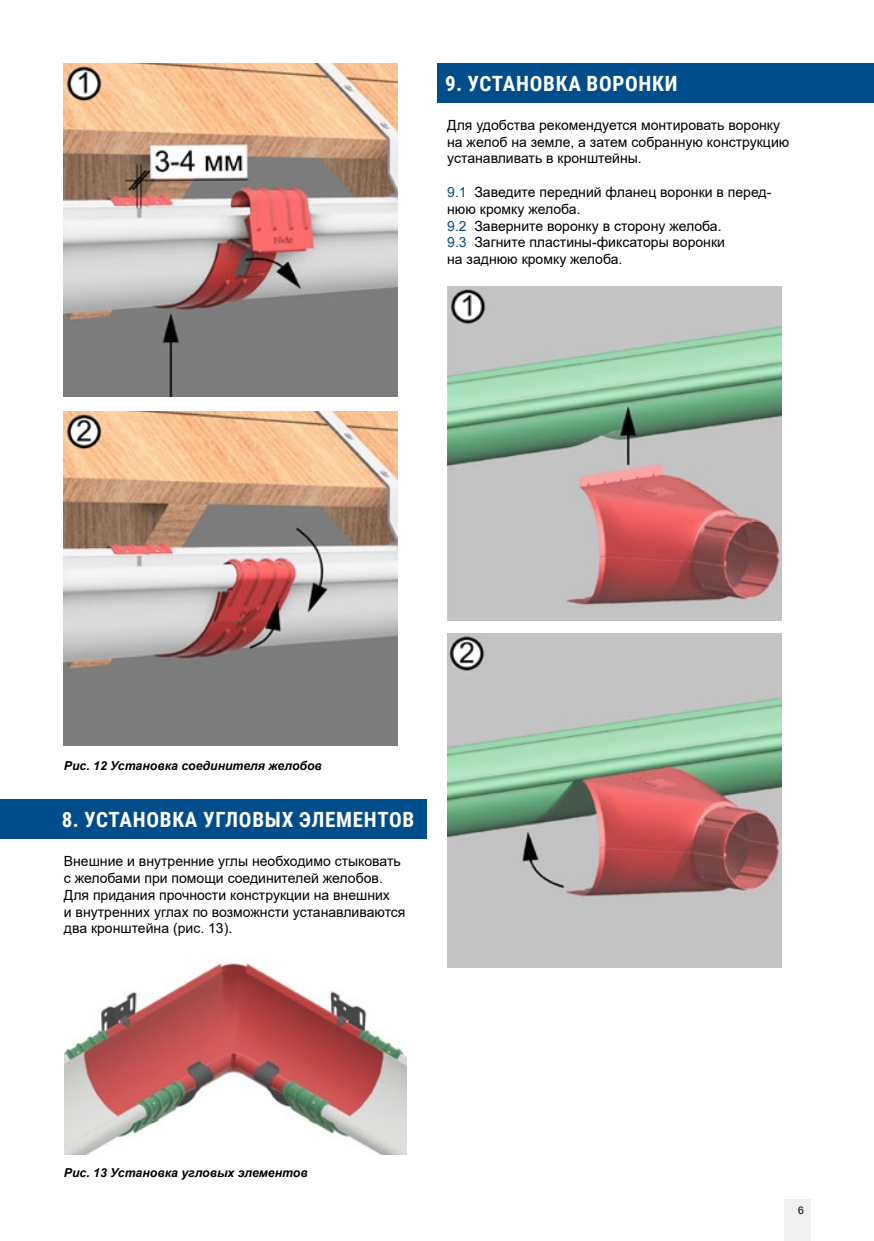
<style>
.page{position:relative;width:874px;height:1241px;background:#fff}
.page>*{position:absolute;margin:0;border:0;box-sizing:border-box;transform-origin:0 0}
.t1{font:700 21px "Roboto Condensed";letter-spacing:.035em;color:#fff}
.t2{font:14px/16.8px "Arial";color:#000}
.t3{font:italic 700 12.25px "Arial";color:#000}
.t4{font:10.5px "Arial";color:#000}
.s1{color:#004d8c}
</style>
<div class="page">
<div style="left:784px;top:1198px;width:26px;height:42px;background:#f0f0f0"></div>
<img style="left:64px;top:63px;width:333px;height:333px">
<img style="left:447px;top:287px;width:333px;height:333px">
<img style="left:447px;top:633px;width:333px;height:333px">
<img style="left:64px;top:411px;width:333px;height:334px">
<div style="left:0;top:799px;width:426px;height:40px;background:#004d8b"></div>
<div style="left:437px;top:63px;width:436px;height:40px;background:#004d8b"></div>
<img style="left:64px;top:959px;width:342px;height:195px">
<h1 class="t1" style="left:445px;top:68px;width:234px">9. УСТАНОВКА ВОРОНКИ</h1>
<p class="t2" style="left:447px;top:116px;width:343px">Для удобства рекомендуется монтировать воронку на желоб на земле, а затем собранную конструкцию устанавливать в кронштейны.</p>
<p class="t2" style="left:447px;top:183px;width:325px"><span class="s1">9.1</span> Заведите передний фланец воронки в перед&shy;нюю кромку желоба.<br><span class="s1">9.2</span> Заверните воронку в сторону желоба.<br><span class="s1">9.3</span> Загните пластины-фиксаторы воронки<br>на заднюю кромку желоба.</p>
<p class="t3" style="left:64px;top:757px;width:259px">Рис. 12 Установка соединителя желобов</p>
<h1 class="t1" style="left:62px;top:804px;width:354px">8. УСТАНОВКА УГЛОВЫХ ЭЛЕМЕНТОВ</h1>
<p class="t2" style="left:64px;top:852px;width:343px">Внешние и внутренние углы необходимо стыковать с желобами при помощи соединителей желобов.<br>Для придания прочности конструкции на внешних<br>и внутренних углах по возможнсти устанавливаются два кронштейна (рис. 13).</p>
<p class="t3" style="left:64px;top:1164px;width:245px">Рис. 13 Установка угловых элементов</p>
<p class="t4" style="left:797px;top:1202px;width:7px">6</p>
</div>
